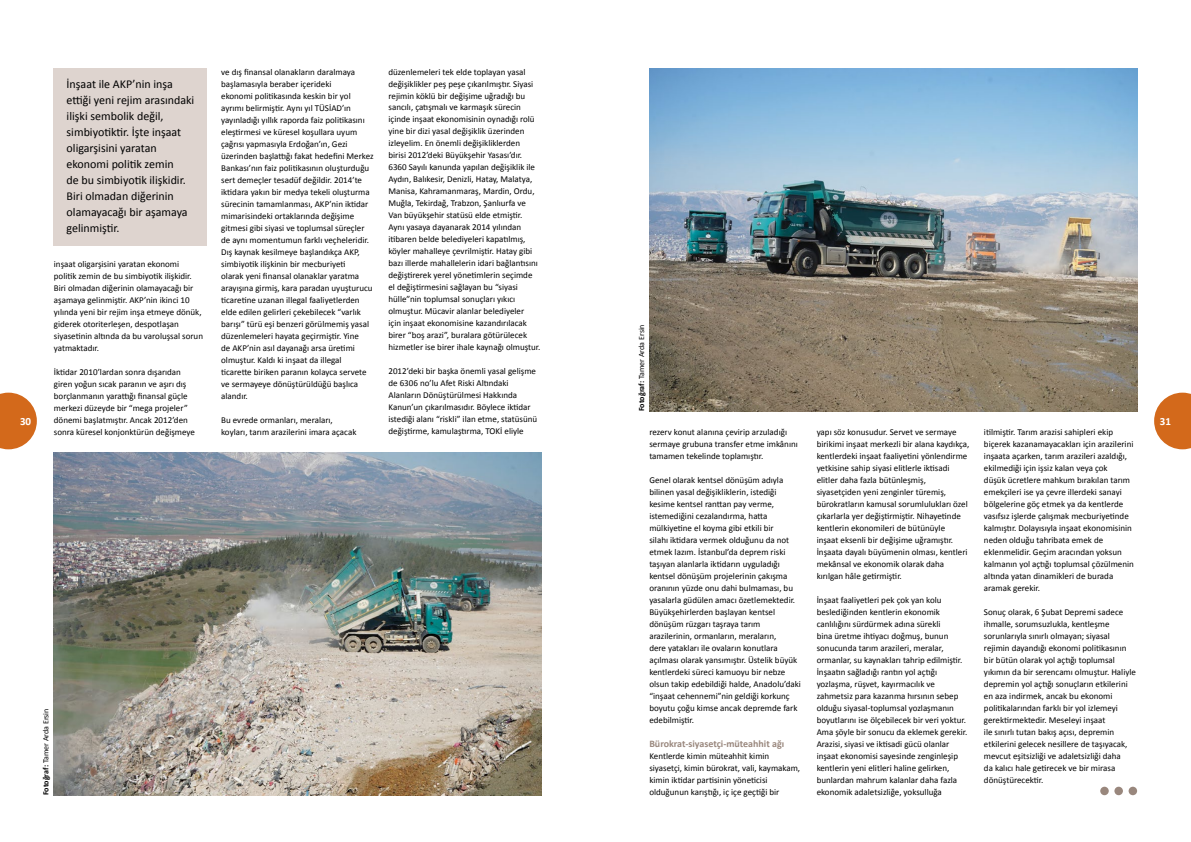
<style>
.page{position:relative;width:1191px;height:842px;background:#fff}
.page>*{position:absolute;margin:0;border:0;box-sizing:border-box;transform-origin:0 0}
.t1{font:12px/16px "Calibri";color:#000}
.t2{font:700 11px "Calibri";color:#fff}
.t3{font:700 10px "Calibri";color:#99877d}
.t4{font:9px/12px "Calibri";color:#000}
.t5{font:8px "Calibri";color:#000}
.s1{font-weight:700}
</style>
<div class="page">
<svg style="left:0;top:393px;width:37px;height:56px;background:#da8140"></svg>
<svg style="left:1154px;top:393px;width:37px;height:56px;background:#da8140"></svg>
<div style="left:54px;top:68px;width:153px;height:177px;background:#ded4cf"></div>
<div style="left:1128px;top:787px;width:9px;height:8px;background:#99877d;border-radius:50%"></div>
<div style="left:1114px;top:787px;width:9px;height:8px;background:#99877d;border-radius:50%"></div>
<div style="left:1100px;top:787px;width:8px;height:8px;background:#99877d;border-radius:50%"></div>
<img style="left:54px;top:452px;width:487px;height:343px">
<img style="left:649px;top:68px;width:488px;height:343px">
<p class="t4" style="left:388px;top:66px;width:153px">düzenlemeleri tek elde toplayan yasal değişiklikler peş peşe çıkarılmıştır. Siyasi rejimin köklü bir değişime uğradığı bu sancılı, çatışmalı ve karmaşık sürecin içinde inşaat ekonomisinin oynadığı rolü yine bir dizi yasal değişiklik üzerinden izleyelim. En önemli değişikliklerden<br>birisi 2012’deki Büyükşehir Yasası’dır.<br>6360 Sayılı kanunda yapılan değişiklik ile Aydın, Balıkesir, Denizli, Hatay, Malatya, Manisa, Kahramanmaraş, Mardin, Ordu, Muğla, Tekirdağ, Trabzon, Şanlıurfa ve Van büyükşehir statüsü elde etmiştir.<br>Aynı yasaya dayanarak 2014 yılından itibaren belde belediyeleri kapatılmış, köyler mahalleye çevrilmiştir. Hatay gibi bazı illerde mahallelerin idari bağlantısını değiştirerek yerel yönetimlerin seçimde el değiştirmesini sağlayan bu “siyasi hülle”nin toplumsal sonuçları yıkıcı olmuştur. Mücavir alanlar belediyeler<br>için inşaat ekonomisine kazandırılacak birer “boş arazi”, buralara götürülecek hizmetler ise birer ihale kaynağı olmuştur.</p>
<p class="t4" style="left:388px;top:365px;width:150px">2012’deki bir başka önemli yasal gelişme de 6306 no’lu Afet Riski Altındaki Alanların Dönüştürülmesi Hakkında Kanun’un çıkarılmasıdır. Böylece iktidar istediği alanı “riskli” ilan etme, statüsünü değiştirme, kamulaştırma, TOKİ eliyle</p>
<p class="t4" style="left:221px;top:66px;width:154px">ve dış finansal olanakların daralmaya başlamasıyla beraber içerideki<br>ekonomi politikasında keskin bir yol ayrımı belirmiştir. Aynı yıl TÜSİAD’ın yayınladığı yıllık raporda faiz politikasını eleştirmesi ve küresel koşullara uyum çağrısı yapmasıyla Erdoğan’ın, Gezi üzerinden başlattığı fakat hedefini Merkez Bankası’nın faiz politikasının oluşturduğu sert demeçler tesadüf değildir. 2014’te iktidara yakın bir medya tekeli oluşturma sürecinin tamamlanması, AKP’nin iktidar mimarisindeki ortaklarında değişime gitmesi gibi siyasi ve toplumsal süreçler de aynı momentumun farklı veçheleridir.<br>Dış kaynak kesilmeye başlandıkça AKP, simbiyotik ilişkinin bir mecburiyeti<br>olarak yeni finansal olanaklar yaratma arayışına girmiş, kara paradan uyuşturucu ticaretine uzanan illegal faaliyetlerden elde edilen gelirleri çekebilecek “varlık barışı” türü eşi benzeri görülmemiş yasal düzenlemeleri hayata geçirmiştir. Yine<br>de AKP’nin asıl dayanağı arsa üretimi olmuştur. Kaldı ki inşaat da illegal ticarette biriken paranın kolayca servete ve sermayeye dönüştürüldüğü başlıca alandır.</p>
<p class="t4" style="left:221px;top:414px;width:137px">Bu evrede ormanları, meraları, koyları, tarım arazilerini imara açacak</p>
<p class="t1" style="left:67px;top:76px;width:129px">İnşaat ile AKP’nin inşa ettiği yeni rejim arasındaki ilişki sembolik değil, simbiyotiktir. İşte inşaat oligarşisini yaratan ekonomi politik zemin<br>de bu simbiyotik ilişkidir.<br>Biri olmadan diğerinin olamayacağı bir aşamaya gelinmiştir.</p>
<p class="t4" style="left:54px;top:258px;width:151px">inşaat oligarşisini yaratan ekonomi politik zemin de bu simbiyotik ilişkidir.<br>Biri olmadan diğerinin olamayacağı bir aşamaya gelinmiştir. AKP’nin ikinci 10 yılında yeni bir rejim inşa etmeye dönük, giderek otoriterleşen, despotlaşan siyasetinin altında da bu varoluşsal sorun yatmaktadır.</p>
<p class="t4" style="left:54px;top:366px;width:143px">İktidar 2010’lardan sonra dışarıdan giren yoğun sıcak paranın ve aşırı dış borçlanmanın yarattığı finansal güçle merkezi düzeyde bir “mega projeler” dönemi başlatmıştır. Ancak 2012’den sonra küresel konjonktürün değişmeye</p>
<p class="t5" style="left:636px;top:411px;width:88px;rotate:-90deg"><span class="s1">Fotoğraf:</span> Tamer Arda Ersin</p>
<p class="t2" style="left:20px;top:414px;width:13px">30</p>
<p class="t2" style="left:1159px;top:414px;width:13px">31</p>
<p class="t4" style="left:649px;top:426px;width:150px">rezerv konut alanına çevirip arzuladığı sermaye grubuna transfer etme imkânını tamamen tekelinde toplamıştır.</p>
<p class="t4" style="left:649px;top:474px;width:153px">Genel olarak kentsel dönüşüm adıyla bilinen yasal değişikliklerin, istediği kesime kentsel ranttan pay verme, istemediğini cezalandırma, hatta mülkiyetine el koyma gibi etkili bir<br>silahı iktidara vermek olduğunu da not etmek lazım. İstanbul’da deprem riski taşıyan alanlarla iktidarın uyguladığı kentsel dönüşüm projelerinin çakışma oranının yüzde onu dahi bulmaması, bu yasalarla güdülen amacı özetlemektedir.<br>Büyükşehirlerden başlayan kentsel dönüşüm rüzgarı taşraya tarım arazilerinin, ormanların, meraların,<br>dere yatakları ile ovaların konutlara açılması olarak yansımıştır. Üstelik büyük kentlerdeki süreci kamuoyu bir nebze olsun takip edebildiği halde, Anadolu’daki “inşaat cehennemi”nin geldiği korkunç boyutu çoğu kimse ancak depremde fark edebilmiştir.</p>
<p class="t3" style="left:649px;top:737px;width:136px">Bürokrat-siyasetçi-müteahhit ağı</p>
<p class="t4" style="left:649px;top:750px;width:152px">Kentlerde kimin müteahhit kimin siyasetçi, kimin bürokrat, vali, kaymakam, kimin iktidar partisinin yöneticisi olduğunun karıştığı, iç içe geçtiği bir</p>
<p class="t4" style="left:984px;top:426px;width:151px">itilmiştir. Tarım arazisi sahipleri ekip biçerek kazanamayacakları için arazilerini inşaata açarken, tarım arazileri azaldığı, ekilmediği için işsiz kalan veya çok<br>düşük ücretlere mahkum bırakılan tarım emekçileri ise ya çevre illerdeki sanayi bölgelerine göç etmek ya da kentlerde vasıfsız işlerde çalışmak mecburiyetinde kalmıştır. Dolayısıyla inşaat ekonomisinin neden olduğu tahribata emek de eklenmelidir. Geçim aracından yoksun kalmanın yol açtığı toplumsal çözülmenin altında yatan dinamikleri de burada aramak gerekir.</p>
<p class="t4" style="left:984px;top:606px;width:153px">Sonuç olarak, 6 Şubat Depremi sadece ihmalle, sorumsuzlukla, kentleşme sorunlarıyla sınırlı olmayan; siyasal rejimin dayandığı ekonomi politikasının bir bütün olarak yol açtığı toplumsal yıkımın da bir serencamı olmuştur. Haliyle depremin yol açtığı sonuçların etkilerini en aza indirmek, ancak bu ekonomi politikalarından farklı bir yol izlemeyi gerektirmektedir. Meseleyi inşaat<br>ile sınırlı tutan bakış açısı, depremin etkilerini gelecek nesillere de taşıyacak, mevcut eşitsizliği ve adaletsizliği daha<br>da kalıcı hale getirecek ve bir mirasa dönüştürecektir.</p>
<p class="t4" style="left:816px;top:426px;width:154px">yapı söz konusudur. Servet ve sermaye birikimi inşaat merkezli bir alana kaydıkça, kentlerdeki inşaat faaliyetini yönlendirme yetkisine sahip siyasi elitlerle iktisadi elitler daha fazla bütünleşmiş, siyasetçiden yeni zenginler türemiş, bürokratların kamusal sorumlulukları özel çıkarlarla yer değiştirmiştir. Nihayetinde kentlerin ekonomileri de bütünüyle<br>inşaat eksenli bir değişime uğramıştır.<br>İnşaata dayalı büyümenin olması, kentleri mekânsal ve ekonomik olarak daha kırılgan hâle getirmiştir.</p>
<p class="t4" style="left:816px;top:594px;width:152px">İnşaat faaliyetleri pek çok yan kolu beslediğinden kentlerin ekonomik canlılığını sürdürmek adına sürekli<br>bina üretme ihtiyacı doğmuş, bunun sonucunda tarım arazileri, meralar, ormanlar, su kaynakları tahrip edilmiştir.<br>İnşaatın sağladığı rantın yol açtığı yozlaşma, rüşvet, kayırmacılık ve zahmetsiz para kazanma hırsının sebep olduğu siyasal-toplumsal yozlaşmanın boyutlarını ise ölçebilecek bir veri yoktur.<br>Ama şöyle bir sonucu da eklemek gerekir.<br>Arazisi, siyasi ve iktisadi gücü olanlar inşaat ekonomisi sayesinde zenginleşip kentlerin yeni elitleri haline gelirken, bunlardan mahrum kalanlar daha fazla ekonomik adaletsizliğe, yoksulluğa</p>
<p class="t5" style="left:41px;top:795px;width:88px;rotate:-90deg"><span class="s1">Fotoğraf:</span> Tamer Arda Ersin</p>
</div>
